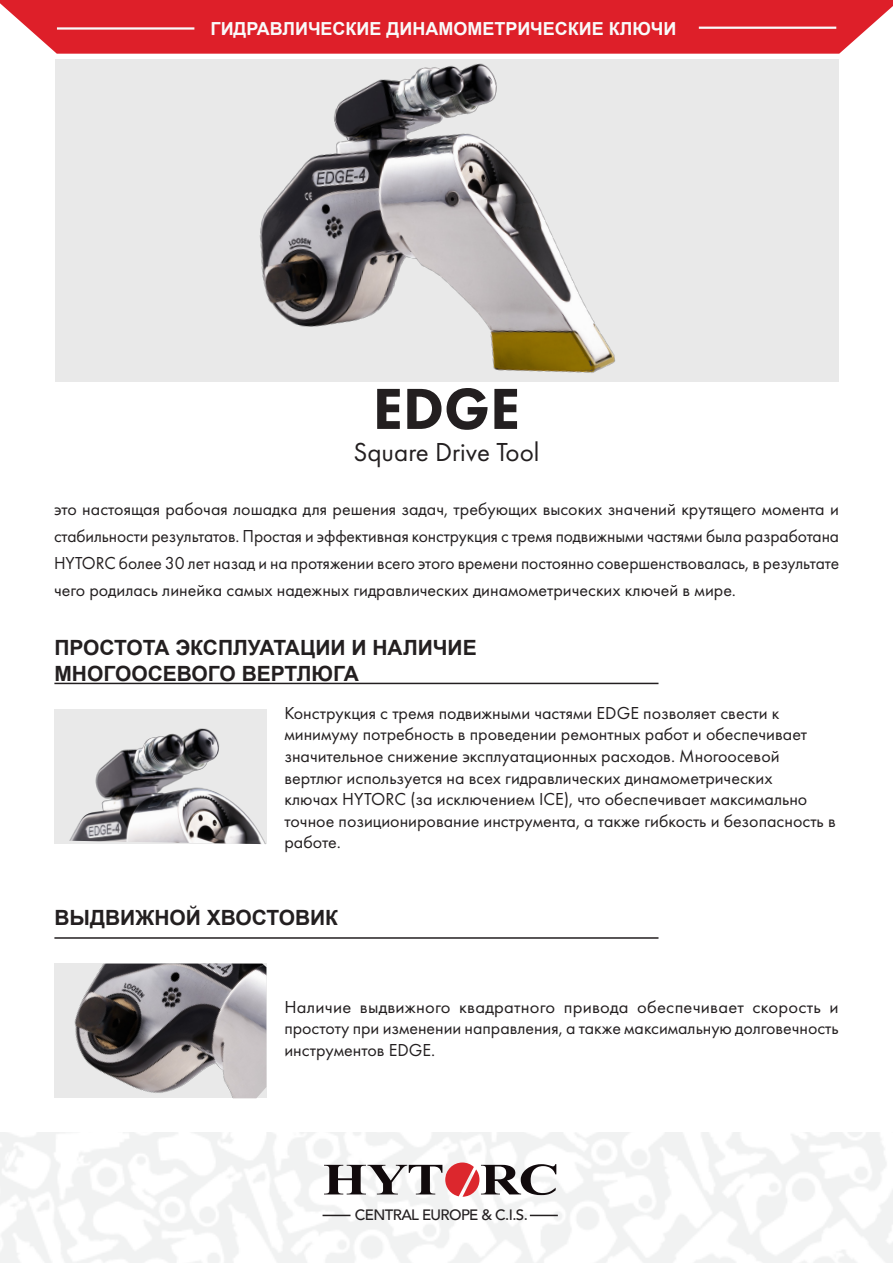
<style>
.page{position:relative;width:893px;height:1263px;background:#fff}
.page>*{position:absolute;margin:0;border:0;box-sizing:border-box;transform-origin:0 0}
.t1{font:800 60px "Futura PT";color:#231f20}
.t2{font:27px "Futura PT";color:#231f20}
.t3{font:700 21px "Arial";color:#231f20}
.t4{font:18px/21.6px "Futura PT";color:#231f20}
.t5{font:700 18px "Arial";color:#f9fafa}
.t6{font:500 15px "Avenir";letter-spacing:-.04em;color:#231f20}
</style>
<div class="page">
<hr style="left:54px;top:683px;width:604px;height:1px;background:#231f20">
<hr style="left:54px;top:937px;width:604px;height:2px;background:#231f20">
<svg style="left:0;top:0;width:893px;height:54px;background:#e0333c"></svg>
<hr style="left:57px;top:27px;width:137px;height:3px;background:#f9fafa">
<hr style="left:699px;top:27px;width:137px;height:2px;background:#f9fafa">
<svg style="left:323px;top:1215px;width:27px;height:1px"></svg>
<svg style="left:530px;top:1215px;width:28px;height:1px"></svg>
<svg style="left:324px;top:1162px;width:232px;height:35px"></svg>
<div style="left:55px;top:59px;width:783px;height:323px;background:#e9e9e9"></div>
<img style="left:230px;top:19px;width:446px;height:354px">
<img style="left:54px;top:709px;width:213px;height:135px">
<img style="left:54px;top:963px;width:212px;height:135px">
<p class="t5" style="left:210px;top:16px;width:467px">ГИДРАВЛИЧЕСКИЕ ДИНАМОМЕТРИЧЕСКИЕ КЛЮЧИ</p>
<p class="t1" style="left:373px;top:371px;width:149px">EDGE</p>
<p class="t2" style="left:353px;top:436px;width:188px">Square Drive Tool</p>
<p class="t4" style="left:54px;top:496px;width:787px;line-height:27px;text-align:justify">это настоящая рабочая лошадка для решения задач, требующих высоких значений крутящего момента и стабильности результатов. Простая и эффективная конструкция с тремя подвижными частями была разработана HYTORC более 30 лет назад и на протяжении всего этого времени постоянно совершенствовалась, в результате чего родилась линейка самых надежных гидравлических динамометрических ключей в мире.</p>
<p class="t3" style="left:54px;top:634px;width:424px">ПРОСТОТА ЭКСПЛУАТАЦИИ И НАЛИЧИЕ</p>
<p class="t3" style="left:54px;top:659px;width:306px">МНОГООСЕВОГО ВЕРТЛЮГА</p>
<p class="t4" style="left:284px;top:702px;width:524px">Конструкция с тремя подвижными частями EDGE позволяет свести к минимуму потребность в проведении ремонтных работ и обеспечивает значительное снижение эксплуатационных расходов. Многоосевой вертлюг используется на всех гидравлических динамометрических</p>
<p class="t4" style="left:284px;top:788px;width:553px">ключах HYTORC (за исключением ICE), что обеспечивает максимально точное позиционирование инструмента, а также гибкость и безопасность в работе.</p>
<p class="t3" style="left:54px;top:903px;width:285px">ВЫДВИЖНОЙ ХВОСТОВИК</p>
<p class="t4" style="left:284px;top:996px;width:556px;text-align:justify">Наличие выдвижного квадратного привода обеспечивает скорость и простоту при изменении направления, а также максимальную долговечность инструментов EDGE.</p>
<p class="t6" style="left:355px;top:1202px;width:174px">CENTRAL EUROPE &amp; C.I.S.</p>
</div>
